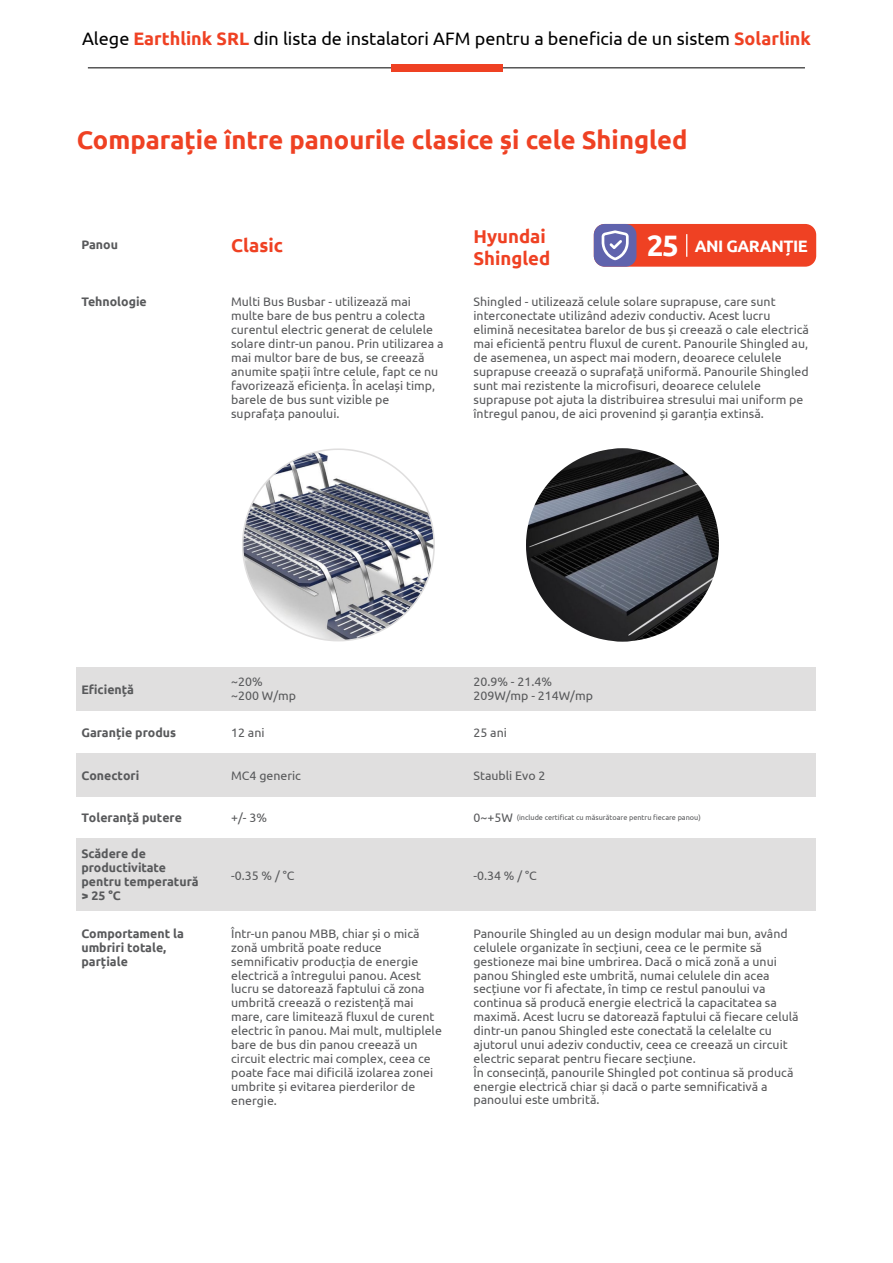
<style>
.page{position:relative;width:893px;height:1263px;background:#fff}
.page>*{position:absolute;margin:0;border:0;box-sizing:border-box;transform-origin:0 0}
.t1{font:700 25.5px "Ubuntu";color:#ef4123}
.t2{font:700 18.45px/22.2px "Ubuntu";color:#ef4123}
.t3{font:18px "Ubuntu";color:#000}
.t4{font:700 16.5px "Ubuntu";letter-spacing:-.03em;color:#fff}
.t5{font:12.3px/14px "Ubuntu";color:#58595b}
.t6{font:700 12.3px/14px "Ubuntu";color:#58595b}
.t7{font:7.2px "Ubuntu";color:#58595b}
.s1{font-weight:700;color:#ef4123}
.s2{font-size:29.55px}
.s3{font-size:12.3px}
.s4{font-family:"Helvetica"}
</style>
<div class="page">
<hr style="left:88px;top:68px;width:717px;height:1px;background:#000">
<div style="left:391px;top:64px;width:111px;height:7px;background:#ef4123"></div>
<div style="left:77px;top:668px;width:739px;height:43px;background:#e0dfdf"></div>
<div style="left:77px;top:838px;width:739px;height:73px;background:#e0dfdf"></div>
<div style="left:77px;top:753px;width:739px;height:43px;background:#e0dfdf"></div>
<svg style="left:242px;top:448px;width:193px;height:194px"></svg>
<svg style="left:526px;top:448px;width:193px;height:193px"></svg>
<div style="left:594px;top:224px;width:222px;height:43px;background:#ef4123;border-radius:11px"></div>
<div style="left:594px;top:224px;width:42px;height:43px;background:#6063ad;border-radius:11px"></div>
<svg style="left:602px;top:230px;width:27px;height:30px"></svg>
<svg style="left:686px;top:234px;width:1px;height:23px"></svg>
<h3 class="t3" style="left:82px;top:28px;width:730px">Alege <span class="s1">Earthlink SRL</span> din lista de instalatori AFM pentru a beneficia de un sistem <span class="s1">Solarlink</span></h3>
<h1 class="t1" style="left:77px;top:125px;width:612px">Comparație între panourile clasice și cele Shingled</h1>
<p class="t6" style="left:81px;top:238px;width:38px">Panou</p>
<p class="t6" style="left:81px;top:295px;width:67px">Tehnologie</p>
<h2 class="t2" style="left:231px;top:234px;width:53px">Clasic</h2>
<p class="t5" style="left:231px;top:295px;width:214px">Multi Bus Busbar - utilizează mai multe bare de bus pentru a colecta curentul electric generat de celulele solare dintr-un panou. Prin utilizarea a mai multor bare de bus, se creează anumite spații între celule, fapt ce nu favorizează eficiența. În același timp, barele de bus sunt vizible pe suprafața panoului.</p>
<h2 class="t2" style="left:473px;top:225px;width:78px">Hyundai<br>Shingled</h2>
<h3 class="t4" style="left:647px;top:236px;width:163px"><span class="s2">25</span> ANI GARANȚIE</h3>
<p class="t5" style="left:473px;top:295px;width:337px">Shingled - utilizează celule solare suprapuse, care sunt interconectate utilizând adeziv conductiv. Acest lucru elimină necesitatea barelor de bus și creează o cale electrică mai eficientă pentru fluxul de curent. Panourile Shingled au, de asemenea, un aspect mai modern, deoarece celulele suprapuse creează o suprafață uniformă. Panourile Shingled sunt mai rezistente la microfisuri, deoarece celulele suprapuse pot ajuta la distribuirea stresului mai uniform pe întregul panou, de aici provenind și garanția extinsă.</p>
<p class="t6" style="left:81px;top:682px;width:54px">Eficiență</p>
<p class="t5" style="left:231px;top:674px;width:66px">~20%<br>~200 W/mp</p>
<p class="t5" style="left:473px;top:674px;width:121px">20.9% - 21.4%<br>209W/mp - 214W/mp</p>
<p class="t6" style="left:81px;top:726px;width:96px">Garanție produs</p>
<p class="t5" style="left:231px;top:725px;width:35px">12 ani</p>
<p class="t5" style="left:473px;top:725px;width:35px">25 ani</p>
<p class="t6" style="left:81px;top:769px;width:59px">Conectori</p>
<p class="t5" style="left:231px;top:768px;width:71px">MC4 generic</p>
<p class="t5" style="left:473px;top:768px;width:74px">Staubli Evo 2</p>
<p class="t6" style="left:81px;top:810px;width:102px">Toleranță putere</p>
<p class="t5" style="left:231px;top:810px;width:37px">+/- 3%</p>
<p class="t7" style="left:473px;top:813px;width:229px"><span class="s3">0~+5W</span> (include certificat cu măsurătoare pentru fiecare panou)</p>
<p class="t6" style="left:81px;top:847px;width:119px">Scădere de productivitate pentru temperatură &gt; 25 °C</p>
<p class="t6" style="left:81px;top:926px;width:104px">Comportament la umbriri totale, parțiale</p>
<p class="t5" style="left:231px;top:868px;width:65px">-0.35 % / °C</p>
<p class="t5" style="left:473px;top:868px;width:65px">-0.34 % / °C</p>
<p class="t5" style="left:231px;top:926px;width:212px">Într-un panou MBB, chiar și o mică zonă umbrită poate reduce semnificativ producția de energie electrică a întregului panou. Acest lucru se datorează faptului că zona umbrită creează o rezistență mai mare, care limitează fluxul de curent electric în panou. Mai mult, multiplele bare de bus din panou creează un circuit electric mai complex, ceea ce poate face mai dificilă izolarea zonei umbrite și evitarea pierderilor de energie.</p>
<p class="t5" style="left:473px;top:926px;width:327px">Panourile Shingled au un design modular mai bun, având celulele organizate în secțiuni, ceea ce le permite să gestioneze mai bine umbrirea. Dacă o mică zonă a unui panou Shingled este umbrită, numai celulele din acea secțiune vor fi afectate, în timp ce restul panoului va continua să producă energie electrică la capacitatea sa maximă. Acest lucru se datorează faptului că fiecare celulă dintr-un panou Shingled este conectată la celelalte cu ajutorul unui adeziv conductiv, ceea ce creează un circuit electric separat pentru fiecare secțiune.<br>În consecin<span class="s4">ță</span>, panourile Shingled pot continua să producă energie electrică chiar <span class="s4">ș</span>i dacă o parte semnificativă a panoului este umbrită.</p>
</div>
